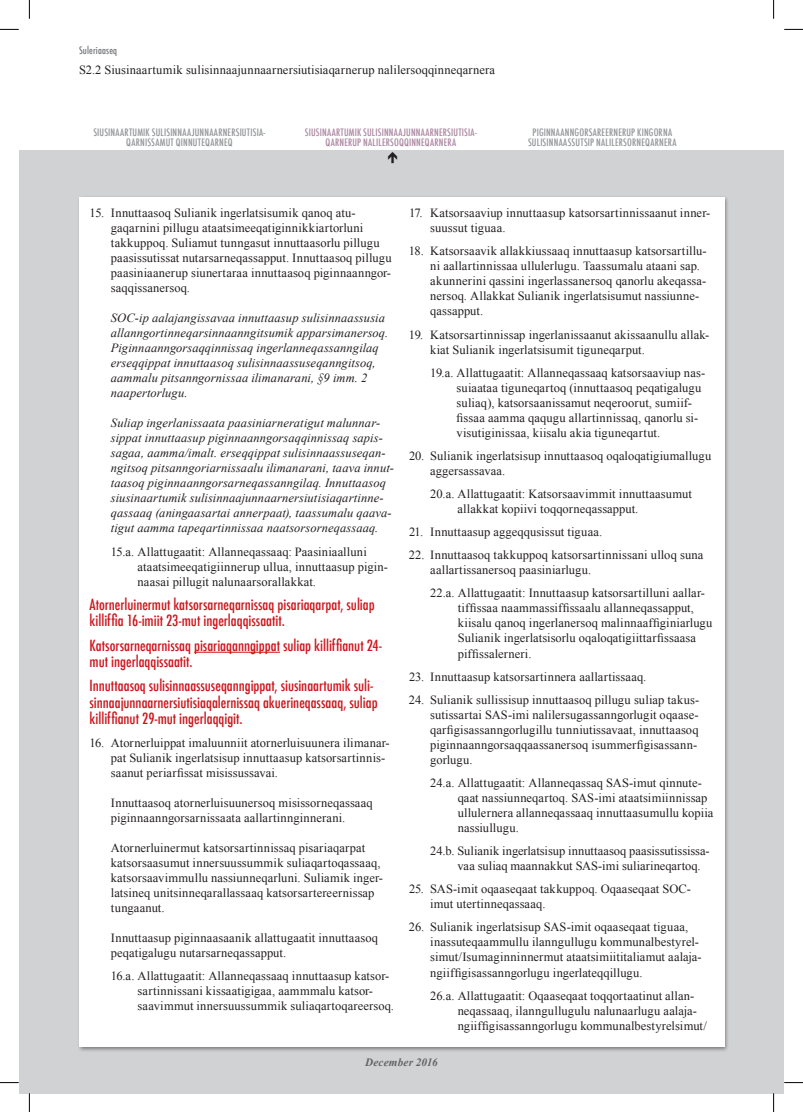
<style>
.page{position:relative;width:803px;height:1112px;background:#fff}
.page>*{position:absolute;margin:0;border:0;box-sizing:border-box;transform-origin:0 0}
.t1{font:500 condensed 15px/16.2px "Futura";color:#cd151d}
.t2{font:12.5px/15px "Times New Roman";letter-spacing:.01em;color:#231f20}
.t3{font:italic 12.5px/15px "Times New Roman";letter-spacing:.01em;color:#231f20}
.t4{font:italic 700 11.25px "Times New Roman";letter-spacing:.01em;color:#636366}
.t5{font:500 condensed 10px/10px "Futura";letter-spacing:.015em;color:#939598;text-align:center}
.t6{font:500 condensed 10px/10px "Futura";letter-spacing:.015em;color:#ab87a1;text-align:center}
.t7{font:500 condensed 10px "Futura";letter-spacing:.015em;color:#757679}
</style>
<div class="page">
<div style="left:29px;top:150px;width:755px;height:942px;background:#d1d2d4"></div>
<div style="left:19px;top:150px;width:10px;height:942px;background:#d1d2d4"></div>
<div style="left:77px;top:196px;width:653px;height:856px;background:#231f20;opacity:.5"></div>
<div style="left:79px;top:198px;width:645px;height:848px;background:#fff"></div>
<hr style="left:194px;top:651px;width:86px;height:1px;background:#cd151d">
<svg style="left:0;top:29px;width:19px;height:1px"></svg>
<svg style="left:784px;top:29px;width:19px;height:1px"></svg>
<svg style="left:0;top:1082px;width:19px;height:1px"></svg>
<svg style="left:784px;top:1082px;width:19px;height:1px"></svg>
<svg style="left:29px;top:0;width:1px;height:19px"></svg>
<svg style="left:29px;top:1092px;width:1px;height:19px"></svg>
<svg style="left:773px;top:0;width:1px;height:19px"></svg>
<svg style="left:773px;top:1092px;width:1px;height:19px"></svg>
<p class="t7" style="left:79px;top:44px;width:40px">Suleriaaseq</p>
<p class="t2" style="left:79px;top:62px;width:418px">S2.2 Siusinaartumik sulisinnaajunnaarnersiutisiaqarnerup nalilersoqqinneqarnera</p>
<p class="t5" style="left:93px;top:128px;width:173px">SIUSINAARTUMIK SULISINNAAJUNNAARNERSIUTISIA-<br>QARNISSAMUT QINNUTEQARNEQ</p>
<p class="t6" style="left:305px;top:128px;width:173px">SIUSINAARTUMIK SULISINNAAJUNNAARNERSIUTISIA-<br>QARNERUP NALILERSOQQINNEQARNERA</p>
<p class="t5" style="left:528px;top:128px;width:150px">PIGINNAANNGORSAREERNERUP KINGORNA<br>SULISINNAASSUTSIP NALILERSORNEQARNERA</p>
<p class="t2" style="left:111px;top:205px;width:282px;text-indent:-21px">15. Innuttaasoq Sulianik ingerlatsisumik qanoq atu&shy;gaqarnini pillugu ataatsimeeqatiginnikkiartorluni takkuppoq. Suliamut tunngasut innuttaasorlu pillugu paasissutissat nutarsarneqassapput. Innuttaasoq pillugu paasiniaanerup siunertaraa innuttaasoq piginnaanngor&shy;saqqissanersoq.</p>
<p class="t3" style="left:111px;top:310px;width:279px">SOC-ip aalajangissavaa innuttaasup sulisinnaassusia allanngortinneqarsinnaanngitsumik apparsimanersoq.<br>Piginnaanngorsaqqinnissaq ingerlanneqassanngilaq erseqqippat innuttaasoq sulisinnaassuseqanngitsoq, aammalu pitsanngornissaa ilimanarani, §9 imm. 2 naapertorlugu.</p>
<p class="t3" style="left:111px;top:415px;width:285px">Suliap ingerlanissaata paasiniarneratigut malunnar&shy;sippat innuttaasup piginnaanngorsaqqinnissaq sapis&shy;sagaa, aamma/imalt. erseqqippat sulisinnaassuseqan&shy;ngitsoq pitsanngoriarnissaalu ilimanarani, taava innut&shy;taasoq piginnaanngorsarneqassanngilaq. Innuttaasoq siusinaartumik sulisinnaajunnaarnersiutisiaqartinne&shy;qassaaq (aningaasartai annerpaat), taassumalu qaava&shy;tigut aamma tapeqartinnissaa naatsorsorneqassaaq.</p>
<p class="t2" style="left:138px;top:543px;width:252px;text-indent:-27px">15.a. Allattugaatit: Allanneqassaaq: Paasiniaalluni ataatsimeeqatigiinnerup ullua, innuttaasup pigin&shy;naasai pillugit nalunaarsorallakkat.</p>
<p class="t1" style="left:90px;top:596px;width:287px">Atornerluinermut katsorsarneqarnissaq pisariaqarpat, suliap killiffia 16-imiit 23-mut ingerlaqqissaatit.</p>
<p class="t1" style="left:90px;top:637px;width:294px">Katsorsarneqarnissaq pisariaqanngippat suliap killiffianut 24- mut ingerlaqqissaatit.</p>
<p class="t1" style="left:90px;top:677px;width:289px">Innuttaasoq sulisinnaassuseqanngippat, siusinaartumik suli&shy;sinnaajunnaarnersiutisiaqalernissaq akuerineqassaaq, suliap killiffianut 29-mut ingerlaqqigit.</p>
<p class="t2" style="left:111px;top:734px;width:280px;text-indent:-21px">16. Atornerluippat imaluunniit atornerluisuunera ilimanar&shy;pat Sulianik ingerlatsisup innuttaasup katsorsartinnis&shy;saanut periarfissat misissussavai.</p>
<p class="t2" style="left:111px;top:794px;width:263px">Innuttaasoq atornerluisuunersoq misissorneqassaaq piginnaanngorsarnissaata aallartinnginnerani.</p>
<p class="t2" style="left:111px;top:839px;width:273px">Atornerluinermut katsorsartinnissaq pisariaqarpat katsorsaasumut innersuussummik suliaqartoqassaaq, katsorsaavimmullu nassiunneqarluni. Suliamik inger&shy;latsineq unitsinneqarallassaaq katsorsartereernissap tungaanut.</p>
<p class="t2" style="left:111px;top:929px;width:269px">Innuttaasup piginnaasaanik allattugaatit innuttaasoq peqatigalugu nutarsarneqassapput.</p>
<p class="t2" style="left:138px;top:968px;width:258px;text-indent:-27px">16.a. Allattugaatit: Allanneqassaaq innuttaasup katsor&shy;sartinnissani kissaatigigaa, aammmalu katsor&shy;saavimmut innersuussummik suliaqartoqareersoq.</p>
<p class="t2" style="left:430px;top:205px;width:281px;text-indent:-21px">17. Katsorsaaviup innuttaasup katsorsartinnissaanut inner&shy;suussut tiguaa.</p>
<p class="t2" style="left:430px;top:243px;width:278px;text-indent:-21px">18. Katsorsaavik allakkiussaaq innuttaasup katsorsartillu&shy;ni aallartinnissaa ullulerlugu. Taassumalu ataani sap. akunnerini qassini ingerlassanersoq qanorlu akeqassa&shy;nersoq. Allakkat Sulianik ingerlatsisumut nassiunne&shy;qassapput.</p>
<p class="t2" style="left:430px;top:326px;width:281px;text-indent:-21px">19. Katsorsartinnissap ingerlanissaanut akissaanullu allak&shy;kiat Sulianik ingerlatsisumit tiguneqarput.</p>
<p class="t2" style="left:457px;top:364px;width:250px;text-indent:-26px">19.a. Allattugaatit: Allanneqassaaq katsorsaaviup nas&shy;suiaataa tiguneqartoq (innuttaasoq peqatigalugu suliaq), katsorsaanissamut neqeroorut, sumiif&shy;fissaa aamma qaqugu allartinnissaq, qanorlu si&shy;visutiginissaa, kiisalu akia tiguneqartut.</p>
<p class="t2" style="left:430px;top:448px;width:283px;text-indent:-21px">20. Sulianik ingerlatsisup innuttaasoq oqaloqatigiumallugu aggersassavaa.</p>
<p class="t2" style="left:458px;top:486px;width:236px;text-indent:-27px">20.a. Allattugaatit: Katsorsaavimmit innuttaasumut allakkat kopiivi toqqorneqassapput.</p>
<p class="t2" style="left:409px;top:524px;width:195px">21. Innuttaasup aggeqqusissut tiguaa.</p>
<p class="t2" style="left:430px;top:547px;width:275px;text-indent:-21px">22. Innuttaasoq takkuppoq katsorsartinnissani ulloq suna aallartissanersoq paasiniarlugu.</p>
<p class="t2" style="left:458px;top:585px;width:256px;text-indent:-28px">22.a. Allattugaatit: Innuttaasup katsorsartilluni aallar&shy;tiffissaa naammassiffissaalu allanneqassapput, kiisalu qanoq ingerlanersoq malinnaaffiginiarlugu Sulianik ingerlatsisorlu oqaloqatigiittarfissaasa piffissalerneri.</p>
<p class="t2" style="left:409px;top:668px;width:239px">23. Innuttaasup katsorsartinnera aallartissaaq.</p>
<p class="t2" style="left:430px;top:691px;width:271px;text-indent:-21px">24. Sulianik sullissisup innuttaasoq pillugu suliap takus&shy;sutissartai SAS-imi nalilersugassanngorlugit oqaase&shy;qarfigisassanngorlugillu tunniutissavaat, innuttaasoq piginnaanngorsaqqaassanersoq isummerfigisassann&shy;gorlugu.</p>
<p class="t2" style="left:458px;top:774px;width:257px;text-indent:-27px">24.a. Allattugaatit: Allanneqassaq SAS-imut qinnute&shy;qaat nassiunneqartoq. SAS-imi ataatsimiinnissap ullulernera allanneqassaaq innuttaasumullu kopiia nassiullugu.</p>
<p class="t2" style="left:457px;top:843px;width:254px;text-indent:-27px">24.b. Sulianik ingerlatsisup innuttaasoq paasissutississa&shy;vaa suliaq maannakkut SAS-imi suliarineqartoq.</p>
<p class="t2" style="left:430px;top:881px;width:261px;text-indent:-21px">25. SAS-imit oqaaseqaat takkuppoq. Oqaaseqaat SOC&shy;imut utertinneqassaaq.</p>
<p class="t2" style="left:430px;top:919px;width:273px;text-indent:-21px">26. Sulianik ingerlatsisup SAS-imit oqaaseqaat tiguaa, inassuteqaammullu ilanngullugu kommunalbestyrel&shy;simut/Isumaginninnermut ataatsimiititaliamut aalaja&shy;ngiiffigisassanngorlugu ingerlateqqillugu.</p>
<p class="t2" style="left:458px;top:987px;width:251px;text-indent:-27px">26.a. Allattugaatit: Oqaaseqaat toqqortaatinut allan&shy;neqassaaq, ilanngullugulu nalunaarlugu aalaja&shy;ngiiffigisassanngorlugu kommunalbestyrelsimut/</p>
<p class="t4" style="left:365px;top:1054px;width:74px">December 2016</p>
</div>
